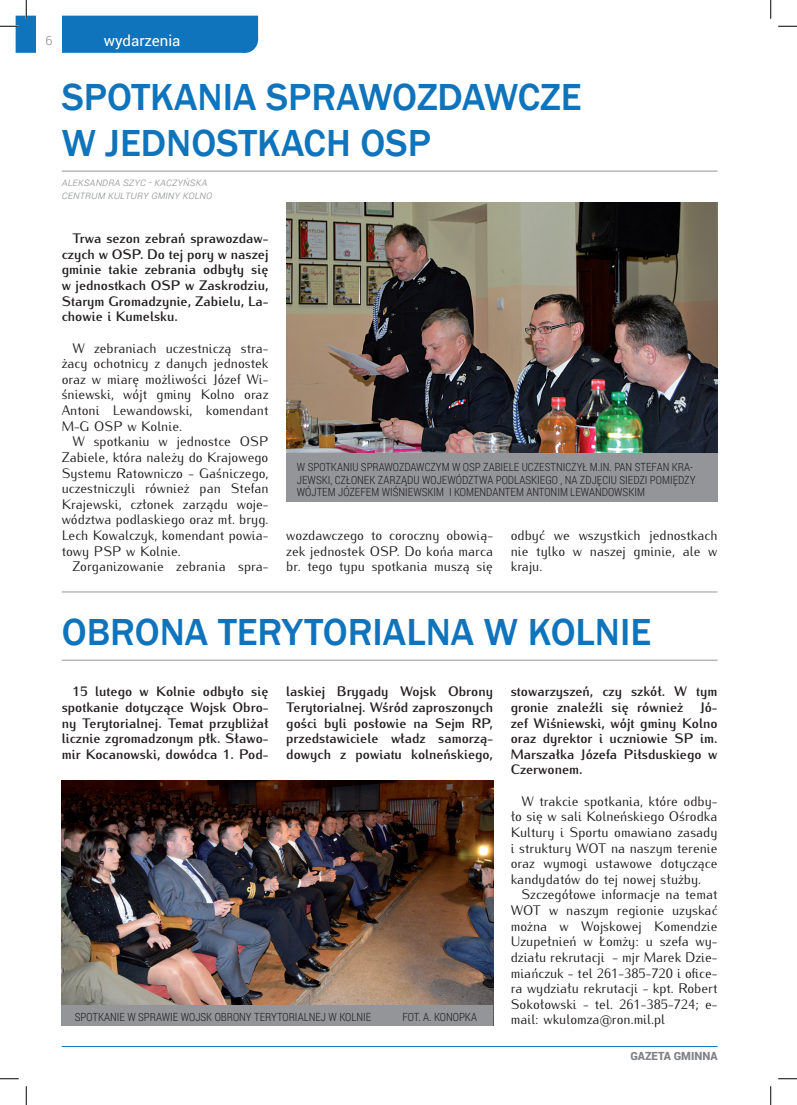
<style>
.page{position:relative;width:797px;height:1105px;background:#fff}
.page>*{position:absolute;margin:0;border:0;box-sizing:border-box;transform-origin:0 0}
.t1{font:500 38.75px/46.5px "Franklin Gothic";color:#1074bc}
.t2{font:15px "Roboto";color:#fff}
.t3{font:13.75px/15.6px "Iwona";color:#231f20;text-align:justify}
.t4{font:700 13.75px/15.6px "Iwona";color:#231f20;text-align:justify}
.t5{font:300 12.5px "Roboto";color:#808285}
.t6{font:300 11.25px "Roboto Condensed";color:#231f20}
.t7{font:italic 300 11.25px/12.5px "Roboto";color:#939598}
.t8{font:900 11.25px "Roboto";color:#808285}
</style>
<div class="page">
<hr style="left:62px;top:1046px;width:655px;height:1px;background:#1074bc">
<hr style="left:62px;top:171px;width:655px;height:1px;background:#939598">
<img style="left:286px;top:202px;width:431px;height:252px">
<img style="left:62px;top:780px;width:431px;height:225px">
<hr style="left:62px;top:592px;width:655px;height:1px;background:#939598">
<hr style="left:62px;top:660px;width:655px;height:1px;background:#939598">
<div style="left:286px;top:454px;width:431px;height:48px;background:#939598"></div>
<div style="left:62px;top:1005px;width:431px;height:20px;background:#939598"></div>
<svg style="left:778px;top:25px;width:19px;height:2px"></svg>
<svg style="left:0;top:1078px;width:19px;height:1px"></svg>
<svg style="left:778px;top:1078px;width:19px;height:1px"></svg>
<svg style="left:0;top:0;width:258px;height:53px"></svg>
<svg style="left:25px;top:1086px;width:2px;height:19px"></svg>
<svg style="left:770px;top:0;width:1px;height:19px"></svg>
<svg style="left:770px;top:1086px;width:1px;height:19px"></svg>
<p class="t5" style="left:46px;top:32px;width:8px">6</p>
<p class="t2" style="left:104px;top:30px;width:78px">wydarzenia</p>
<h1 class="t1" style="left:62px;top:74px;width:521px">SPOTKANIA SPRAWOZDAWCZE<br>W JEDNOSTKACH OSP</h1>
<p class="t7" style="left:62px;top:176px;width:152px">Aleksandra szyc - kaczyńska centrum kultury gminy kolno</p>
<p class="t4" style="left:62px;top:230px;width:208px;text-indent:11px">Trwa sezon zebrań sprawozdaw&shy;czych w OSP. Do tej pory w naszej gminie takie zebrania odbyły się w jednostkach OSP w Zaskrodziu, Starym Gromadzynie, Zabielu, La&shy;chowie i Kumelsku.</p>
<p class="t3" style="left:62px;top:339px;width:208px;text-indent:11px">W zebraniach uczestniczą stra&shy;żacy ochotnicy z danych jednostek oraz w miarę możliwości Józef Wi&shy;śniewski, wójt gminy Kolno oraz Antoni Lewandowski, komendant M-G OSP w Kolnie.</p>
<p class="t3" style="left:62px;top:433px;width:208px;text-indent:11px">W spotkaniu w jednostce OSP Zabiele, która należy do Krajowego Systemu Ratowniczo - Gaśniczego, uczestniczyli również pan Stefan Krajewski, członek zarządu woje&shy;wództwa podlaskiego oraz mł. bryg.<br>Lech Kowalczyk, komendant powia&shy;towy PSP w Kolnie.</p>
<p class="t3" style="left:72px;top:558px;width:198px">Zorganizowanie zebrania spra-</p>
<p class="t6" style="left:297px;top:459px;width:40px">W SPOTKANI</p>
<p class="t6" style="left:352px;top:459px;width:66px">U SP RAWOZDAWCZ</p>
<p class="t6" style="left:436px;top:459px;width:99px">YM W OSP ZABIELE UCZES</p>
<p class="t6" style="left:550px;top:459px;width:12px">TNICZ</p>
<p class="t6" style="left:576px;top:459px;width:45px">YŁ M.IN. PAN</p>
<p class="t6" style="left:634px;top:459px;width:60px">STEFAN KRA-</p>
<p class="t6" style="left:297px;top:472px;width:12px">JEWSKI</p>
<p class="t6" style="left:330px;top:472px;width:34px">, CZŁONEK</p>
<p class="t6" style="left:378px;top:472px;width:148px">ZARZĄDU WOJEWÓDZTWA PODLASKIEG</p>
<p class="t6" style="left:552px;top:472px;width:145px">O , NA ZDJĘCI U SIEDZI POMI ĘDZY</p>
<p class="t6" style="left:297px;top:484px;width:109px">WÓJTEM JÓZEFEM WIŚNIEWSKIM</p>
<p class="t6" style="left:449px;top:484px;width:108px">I KOMEN DANTEM ANTONIM</p>
<p class="t6" style="left:570px;top:484px;width:13px">LEWAN</p>
<p class="t6" style="left:602px;top:484px;width:20px">DOWSKIM</p>
<p class="t3" style="left:286px;top:526px;width:208px">wozdawczego to coroczny obowią&shy;zek jednostek OSP. Do końa marca br. tego typu spotkania muszą się</p>
<p class="t3" style="left:511px;top:526px;width:208px">odbyć we wszystkich jednostkach nie tylko w naszej gminie, ale w kraju.</p>
<h1 class="t1" style="left:62px;top:609px;width:591px">OBRONA TERYTORIALNA W KOLNIE</h1>
<p class="t4" style="left:286px;top:683px;width:208px">laskiej Brygady Wojsk Obrony Terytorialnej. Wśród zaproszonych gości byli posłowie na Sejm RP, przedstawiciele władz samorzą&shy;dowych z powiatu kolneńskiego,</p>
<p class="t4" style="left:511px;top:683px;width:208px">stowarzyszeń, czy szkół. W tym gronie znaleźli się również Jó&shy;zef Wiśniewski, wójt gminy Kolno oraz dyrektor i uczniowie SP im.<br>Marszałka Józefa Piłsduskiego w Czerwonem.</p>
<p class="t3" style="left:511px;top:792px;width:208px;text-indent:11px">W trakcie spotkania, które odby&shy;ło się w sali Kolneńskiego Ośrodka Kultury i Sportu omawiano zasady i struktury WOT na naszym terenie oraz wymogi ustawowe dotyczące kandydatów do tej nowej służby.</p>
<p class="t3" style="left:511px;top:886px;width:208px;text-indent:11px">Szczegółowe informacje na temat WOT w naszym regionie uzyskać można w Wojskowej Komendzie Uzupełnień w Łomży: u szefa wy&shy;działu rekrutacji - mjr Marek Dzie&shy;miańczuk - tel 261-385-720 i ofice&shy;ra wydziału rekrutacji - kpt. Robert Sokołowski - tel. 261-385-724; e&shy;mail: wkulomza@ron.mil.pl</p>
<p class="t4" style="left:62px;top:683px;width:208px;text-indent:11px">15 lutego w Kolnie odbyło się spotkanie dotyczące Wojsk Obro&shy;ny Terytorialnej. Temat przybliżał licznie zgromadzonym płk. Sławo&shy;mir Kocanowski, dowódca 1. Pod-</p>
<p class="t6" style="left:75px;top:1009px;width:30px">SPOTKANIE</p>
<p class="t6" style="left:127px;top:1009px;width:36px">WSPRAWIE</p>
<p class="t6" style="left:181px;top:1009px;width:182px">WOJSK OBRONY TERYTORIALNEJ W KOLNIE</p>
<p class="t6" style="left:402px;top:1009px;width:64px">FOT. A. KON OPKA</p>
<p class="t8" style="left:630px;top:1047px;width:89px">GAZETA GMINNA</p>
</div>
